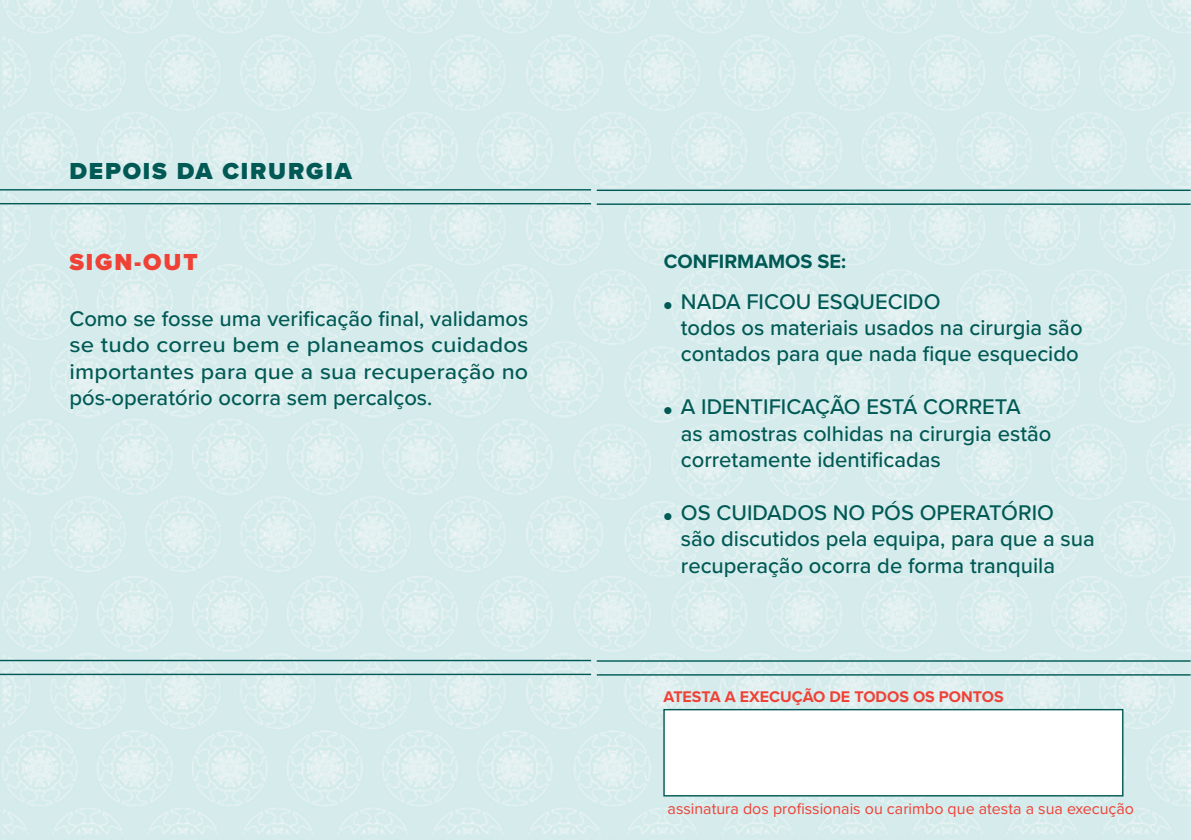
<style>
.page{position:relative;width:1191px;height:840px;background:#fff}
.page>*{position:absolute;margin:0;border:0;box-sizing:border-box;transform-origin:0 0}
.t1{font:900 24px "Proxima Nova";letter-spacing:.075em;color:#005954}
.t2{font:900 24px "Proxima Nova";letter-spacing:.075em;color:#ef4136}
.t3{font:500 22px/26.4px "Proxima Nova";color:#005954}
.t4{font:700 20px "Proxima Nova";color:#005954}
.t5{font:16px "Proxima Nova";color:#ef4136}
.t6{font:700 16px "Proxima Nova";color:#ef4136}
.s1{font-size:12px}
</style>
<div class="page">
<img style="left:0;top:0;width:1190px;height:839px">
<div style="left:663px;top:708px;width:460px;height:88px;background:#fff;border:1px solid #005954"></div>
<hr style="left:597px;top:203px;width:593px;height:2px;background:#005954">
<hr style="left:597px;top:189px;width:593px;height:2px;background:#005954">
<hr style="left:597px;top:673px;width:593px;height:2px;background:#005954">
<hr style="left:597px;top:660px;width:593px;height:1px;background:#005954">
<hr style="left:0;top:673px;width:591px;height:1px;background:#005954">
<hr style="left:0;top:659px;width:591px;height:1px;background:#005954">
<hr style="left:0;top:203px;width:591px;height:1px;background:#005954">
<hr style="left:0;top:189px;width:591px;height:1px;background:#005954">
<p class="t1" style="left:69px;top:153px;width:284px">DEPOIS DA CIRURGIA</p>
<p class="t2" style="left:69px;top:244px;width:130px">SIGN-OUT</p>
<p class="t3" style="left:69px;top:304px;width:460px;text-align:justify">Como se fosse uma verificação final, validamos se tudo correu bem e planeamos cuidados importantes para que a sua recuperação no pós-operatório ocorra sem percalços.</p>
<p class="t4" style="left:664px;top:246px;width:184px">CONFIRMAMOS SE:</p>
<p class="t3" style="left:681px;top:287px;width:403px;text-indent:-17px"><span class="s1">●</span> NADA FICOU ESQUECIDO<br>todos os materiais usados na cirurgia são contados para que nada fique esquecido</p>
<p class="t3" style="left:681px;top:392px;width:372px;text-indent:-17px"><span class="s1">●</span> A IDENTIFICAÇÃO ESTÁ CORRETA<br>as amostras colhidas na cirurgia estão corretamente identificadas</p>
<p class="t3" style="left:681px;top:498px;width:415px;text-indent:-17px"><span class="s1">●</span> OS CUIDADOS NO PÓS OPERATÓRIO<br>são discutidos pela equipa, para que a sua recuperação ocorra de forma tranquila</p>
<p class="t6" style="left:663px;top:684px;width:342px">ATESTA A EXECUÇÃO DE TODOS OS PONTOS</p>
<p class="t5" style="left:667px;top:796px;width:468px">assinatura dos profissionais ou carimbo que atesta a sua execução</p>
</div>
